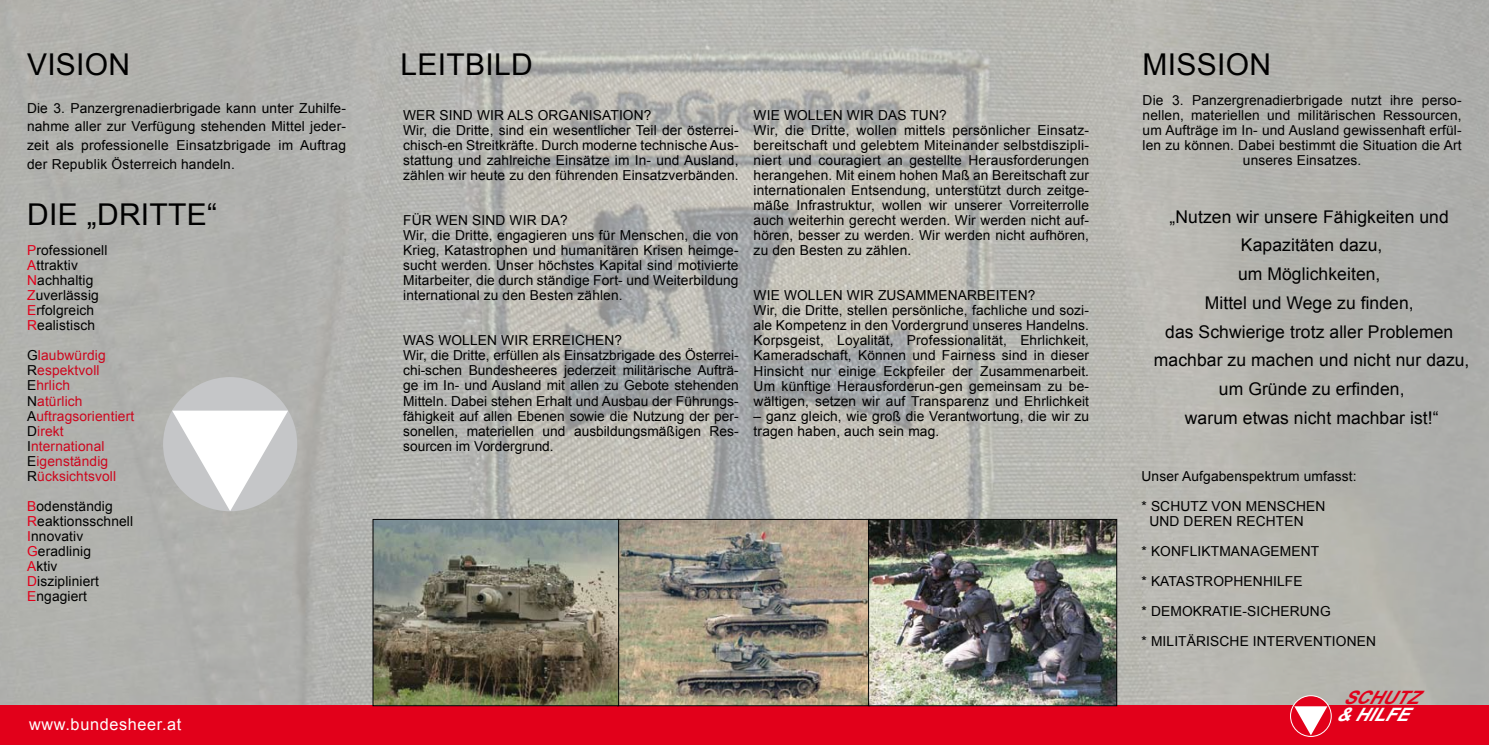
<style>
.page{position:relative;width:1489px;height:745px;background:#fff}
.page>*{position:absolute;margin:0;border:0;box-sizing:border-box;transform-origin:0 0}
.t1{font:30px "Arial";letter-spacing:.01em;color:#000}
.t2{font:italic 700 18.38px "Arial";color:#e2001a}
.t3{font:italic 700 18.38px "Arial";color:#fff}
.t4{font:17.5px/28.8px "Arial";letter-spacing:.005em;color:#000;text-align:center}
.t5{font:16.25px "Arial";letter-spacing:.04em;color:#fff}
.t6{font:13.75px/15px "Arial";letter-spacing:.01em;color:#000}
.t7{font:13.75px/15px "Arial";letter-spacing:.01em;color:#cd071e}
.s1{color:#e2001a}
.s2{color:#000}
</style>
<div class="page">
<img style="left:0;top:0;width:1488px;height:705px">
<div style="left:0;top:705px;width:1488px;height:39px;background:#e2001a"></div>
<svg style="left:1290px;top:695px;width:41px;height:41px"></svg>
<div style="left:1289px;top:694px;width:42px;height:42px;border:1px solid #fff;border-radius:50%"></div>
<svg style="left:1294px;top:705px;width:33px;height:29px"></svg>
<img style="left:374px;top:520px;width:740px;height:183px">
<div style="left:617px;top:518px;width:252px;height:187px;border:1px solid #000"></div>
<div style="left:868px;top:518px;width:248px;height:187px;border:1px solid #000"></div>
<div style="left:372px;top:518px;width:247px;height:187px;border:1px solid #000"></div>
<div style="left:163px;top:377px;width:134px;height:134px;background:#c5c6c8;border-radius:50%"></div>
<svg style="left:172px;top:410px;width:116px;height:101px"></svg>
<h1 class="t1" style="left:27px;top:45px;width:105px">VISION</h1>
<p class="t6" style="left:27px;top:98px;width:320px;line-height:18.8px;text-align:justify">Die 3. Panzergrenadierbrigade kann unter Zuhilfe&shy;nahme aller zur Verfügung stehenden Mittel jeder&shy;zeit als professionelle Einsatzbrigade im Auftrag der Republik Österreich handeln.</p>
<h1 class="t1" style="left:27px;top:195px;width:191px">Die „DRITTE“</h1>
<p class="t6" style="left:27px;top:243px;width:82px"><span class="s1">P</span>rofessionell<br><span class="s1">A</span>ttraktiv<br><span class="s1">N</span>achhaltig<br><span class="s1">Z</span>uverlässig<br><span class="s1">E</span>rfolgreich<br><span class="s1">R</span>ealistisch</p>
<p class="t7" style="left:27px;top:348px;width:109px"><span class="s2">G</span>laubwürdig<br><span class="s2">R</span>espektvoll<br><span class="s2">E</span>hrlich<br><span class="s2">N</span>atürlich<br><span class="s2">A</span>uftragsorientiert<br><span class="s2">D</span>irekt<br><span class="s2">I</span>nternational<br><span class="s2">E</span>igenständig<br><span class="s2">R</span>ücksichtsvoll</p>
<p class="t6" style="left:27px;top:498px;width:107px"><span class="s1">B</span>odenständig<br><span class="s1">R</span>eaktionsschnell<br><span class="s1">I</span>nnovativ<br><span class="s1">G</span>eradlinig<br><span class="s1">A</span>ktiv<br><span class="s1">D</span>iszipliniert<br><span class="s1">E</span>ngagiert</p>
<p class="t5" style="left:29px;top:712px;width:154px">www.bundesheer.at</p>
<h1 class="t1" style="left:400px;top:45px;width:134px">LEITBILD</h1>
<p class="t6" style="left:403px;top:108px;width:337px">WER SIND WIR ALS ORGANISATION?<br>Wir, die Dritte, sind ein wesentlicher Teil der österrei&shy;chisch-en Streitkräfte. Durch moderne technische Aus&shy;stattung und zahlreiche Einsätze im In- und Ausland, zählen wir heute zu den führenden Einsatzverbänden.</p>
<p class="t6" style="left:403px;top:213px;width:337px">FÜR WEN SIND WIR DA?<br>Wir, die Dritte, engagieren uns für Menschen, die von Krieg, Katastrophen und humanitären Krisen heimge&shy;sucht werden. Unser höchstes Kapital sind motivierte Mitarbeiter, die durch ständige Fort- und Weiterbildung international zu den Besten zählen.</p>
<p class="t6" style="left:403px;top:333px;width:337px">WAS WOLLEN WIR ERREICHEN?<br>Wir, die Dritte, erfüllen als Einsatzbrigade des Österrei&shy;chi-schen Bundesheeres jederzeit militärische Aufträ&shy;ge im In- und Ausland mit allen zu Gebote stehenden Mitteln. Dabei stehen Erhalt und Ausbau der Führungs&shy;fähigkeit auf allen Ebenen sowie die Nutzung der per&shy;sonellen, materiellen und ausbildungsmäßigen Res&shy;sourcen im Vordergrund.</p>
<p class="t6" style="left:753px;top:108px;width:337px">WIE WOLLEN WIR DAS TUN?<br>Wir, die Dritte, wollen mittels persönlicher Einsatz&shy;bereitschaft und gelebtem Miteinander selbstdiszipli&shy;niert und couragiert an gestellte Herausforderungen herangehen. Mit einem hohen Maß an Bereitschaft zur internationalen Entsendung, unterstützt durch zeitge&shy;mäße Infrastruktur, wollen wir unserer Vorreiterrolle auch weiterhin gerecht werden. Wir werden nicht auf&shy;hören, besser zu werden. Wir werden nicht aufhören, zu den Besten zu zählen.</p>
<p class="t6" style="left:753px;top:288px;width:337px">WIE WOLLEN WIR ZUSAMMENARBEITEN?<br>Wir, die Dritte, stellen persönliche, fachliche und sozi&shy;ale Kompetenz in den Vordergrund unseres Handelns.<br>Korpsgeist, Loyalität, Professionalität, Ehrlichkeit, Kameradschaft, Können und Fairness sind in dieser Hinsicht nur einige Eckpfeiler der Zusammenarbeit.<br>Um künftige Herausforderun-gen gemeinsam zu be&shy;wältigen, setzen wir auf Transparenz und Ehrlichkeit</p>
<p class="t6" style="left:753px;top:408px;width:337px">– ganz gleich, wie groß die Verantwortung, die wir zu tragen haben, auch sein mag.</p>
<h1 class="t1" style="left:1142px;top:45px;width:130px">MISSION</h1>
<p class="t6" style="left:1142px;top:93px;width:320px;text-align:center">Die 3. Panzergrenadierbrigade nutzt ihre perso&shy;nellen, materiellen und militärischen Ressourcen, um Aufträge im In- und Ausland gewissenhaft erfül&shy;len zu können. Dabei bestimmt die Situation die Art unseres Einsatzes.</p>
<p class="t4" style="left:1153px;top:202px;width:317px">„Nutzen wir unsere Fähigkeiten und<br>Kapazitäten dazu,<br>um Möglichkeiten,<br>Mittel und Wege zu finden,<br>das Schwierige trotz aller Problemen machbar zu machen und nicht nur dazu, um Gründe zu erfinden,<br>warum etwas nicht machbar ist!“</p>
<p class="t6" style="left:1141px;top:460px;width:217px;line-height:30px">Unser Aufgabenspektrum umfasst: * SCHUTZ VON MENSCHEN</p>
<p class="t6" style="left:1141px;top:505px;width:236px;line-height:30px;text-indent:8px">UND DEREN RECHTEN<br>* KONFLIKTMANAGEMENT<br>* KATASTROPHENHILFE<br>* DEMOKRATIE-SICHERUNG<br>* MILITÄRISCHE INTERVENTIONEN</p>
<h2 class="t2" style="left:1342px;top:685px;width:91px">SCHUTZ</h2>
<h2 class="t3" style="left:1335px;top:702px;width:88px">&amp;HILFE</h2>
</div>
